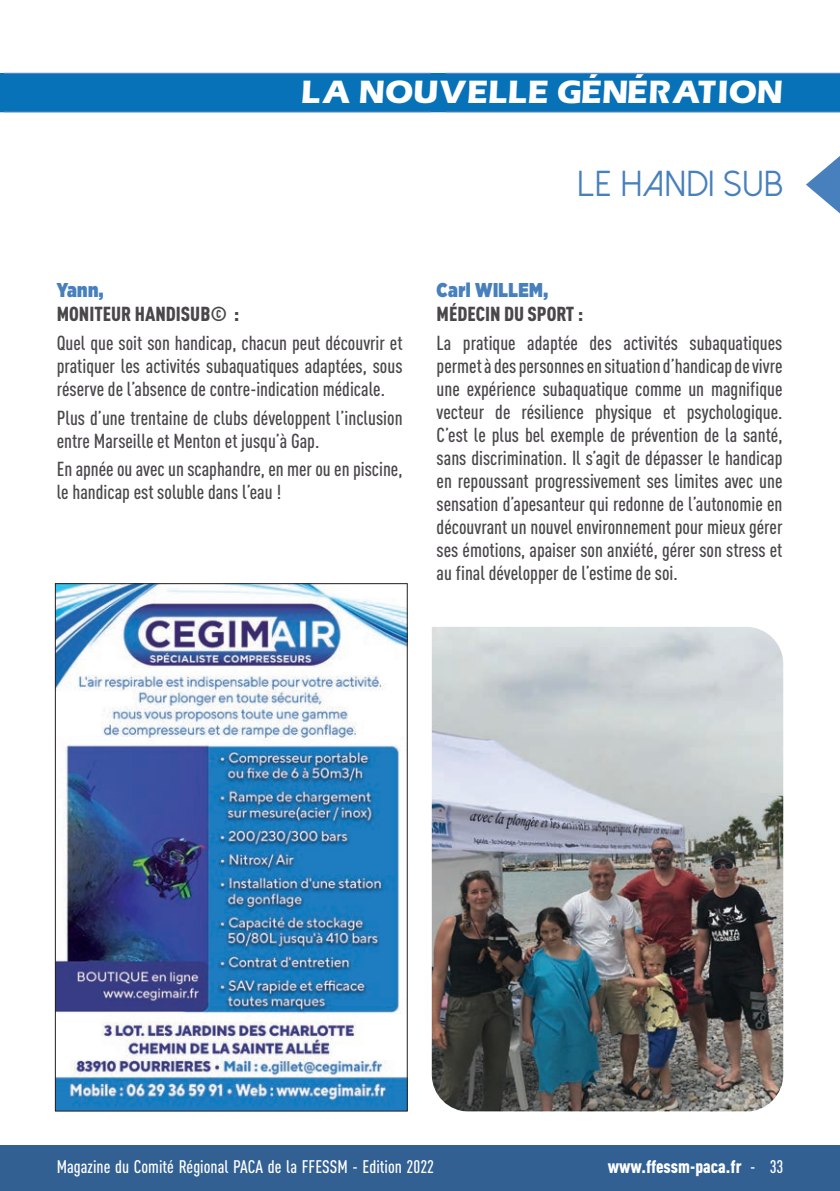
<style>
.page{position:relative;width:840px;height:1191px;background:#fff}
.page>*{position:absolute;margin:0;border:0;box-sizing:border-box;transform-origin:0 0}
.t1{font:36px "Dolce Vita";letter-spacing:.04em;color:#4780bc}
.t2{font:700 30px "Eras";color:#fff}
.t3{font:500 20px/23px "DIN Cond";color:#4a474a;text-align:justify}
.t4{font:900 20px "DIN Cond";color:#4a474a}
.t5{font:900 20px "Gotham Narrow";letter-spacing:.025em;color:#4780bc;scale:.9 1}
.t6{font:500 18px "DIN Cond";color:#fff}
.t7{font:900 18px "DIN Cond";color:#fff}
.s1{font-weight:500}
</style>
<div class="page">
<div style="left:0;top:1145px;width:839px;height:46px;background:#326092"></div>
<img style="left:445px;top:72px;width:394px;height:41px">
<img style="left:0;top:72px;width:431px;height:41px">
<img style="left:431px;top:72px;width:14px;height:41px">
<svg style="left:806px;top:156px;width:33px;height:57px"></svg>
<img style="left:431px;top:627px;width:351px;height:484px">
<img style="left:57px;top:585px;width:348px;height:524px">
<h2 class="t2" style="left:301px;top:71px;width:482px">LA NOUVELLE GÉNÉRATION</h2>
<p class="t5" style="left:57px;top:277px;width:53px">Yann,</p>
<p class="t4" style="left:57px;top:302px;width:184px">MONITEUR HANDISUB© :</p>
<p class="t3" style="left:57px;top:331px;width:347px">Quel que soit son handicap, chacun peut découvrir et pratiquer les activités subaquatiques adaptées, sous réserve de l’absence de contre-indication médicale.</p>
<p class="t3" style="left:57px;top:406px;width:347px">Plus d’une trentaine de clubs développent l’inclusion entre Marseille et Menton et jusqu’à Gap.</p>
<p class="t3" style="left:57px;top:457px;width:347px">En apnée ou avec un scaphandre, en mer ou en piscine, le handicap est soluble dans l’eau !</p>
<h1 class="t1" style="left:577px;top:166px;width:206px">LE HANDI SUB</h1>
<p class="t5" style="left:436px;top:277px;width:125px">Carl WILLEM,</p>
<p class="t4" style="left:436px;top:302px;width:148px">MÉDECIN DU SPORT :</p>
<p class="t3" style="left:436px;top:331px;width:347px">La pratique adaptée des activités subaquatiques permet à des personnes en situation d’handicap de vivre une expérience subaquatique comme un magnifique vecteur de résilience physique et psychologique.<br>C’est le plus bel exemple de prévention de la santé, sans discrimination. Il s’agit de dépasser le handicap en repoussant progressivement ses limites avec une sensation d’apesanteur qui redonne de l’autonomie en découvrant un nouvel environnement pour mieux gérer ses émotions, apaiser son anxiété, gérer son stress et au final développer de l’estime de soi.</p>
<p class="t6" style="left:57px;top:1155px;width:378px">Magazine du Comité Régional PACA de la FFESSM - Edition 2022</p>
<p class="t7" style="left:607px;top:1155px;width:177px">www.ffessm-paca.fr <span class="s1">- 33</span></p>
</div>
